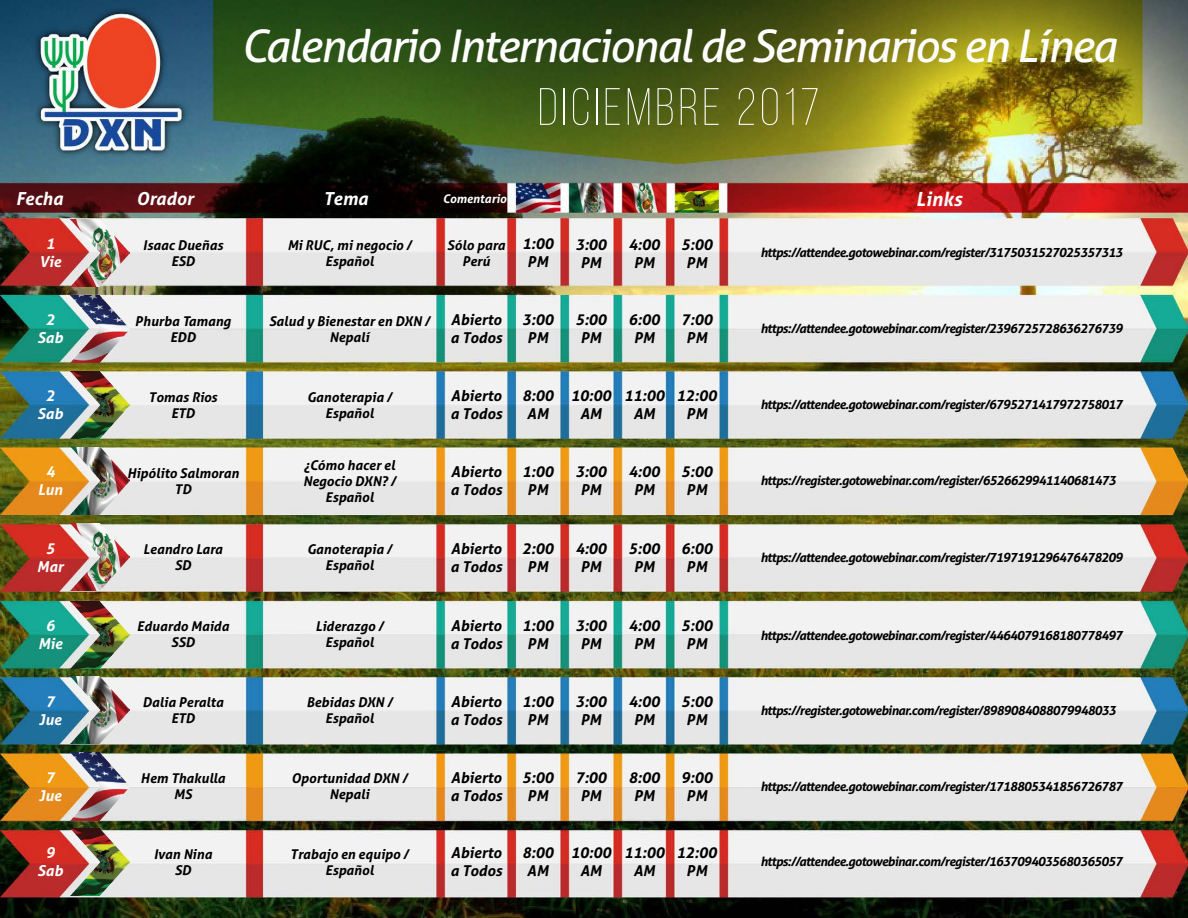
<style>
.page{position:relative;width:1188px;height:918px;background:#fff}
.page>*{position:absolute;margin:0;border:0;box-sizing:border-box;transform-origin:0 0}
.t1{font:300 52.5px "Bebas Neue";letter-spacing:.075em;color:#fff}
.t2{font:italic 45px "Aller";letter-spacing:-.04em;color:#fff}
.t3{font:italic 700 19.5px "Aller";color:#fff}
.t4{font:italic 700 18px "Aller";color:#fff}
.t5{font:italic 700 15px/18px "Aller";color:#000;text-align:center}
.t6{font:italic 700 15px/18px "Aller";color:#fff;text-align:center}
.t7{font:italic 700 13.5px/16.2px "Aller";color:#000;text-align:center}
.t8{font:italic 700 12.75px "Aller";letter-spacing:-.05em;color:#000}
.t9{font:italic 700 12px "Aller";color:#fff}
</style>
<div class="page">
<img style="left:0;top:0;width:1188px;height:918px">
<img style="left:71px;top:371px;width:59px;height:67px">
<img style="left:71px;top:602px;width:59px;height:67px">
<img style="left:71px;top:828px;width:59px;height:67px">
<img style="left:71px;top:447px;width:59px;height:67px">
<img style="left:71px;top:676px;width:59px;height:68px">
<img style="left:71px;top:219px;width:59px;height:67px">
<img style="left:71px;top:524px;width:59px;height:67px">
<img style="left:71px;top:295px;width:59px;height:67px">
<img style="left:71px;top:753px;width:59px;height:67px">
<h2 class="t2" style="left:241px;top:18px;width:877px">Calendario Internacional de Seminarios en Línea</h2>
<h1 class="t1" style="left:538px;top:79px;width:283px">DICIEMBRE 2017</h1>
<h3 class="t4" style="left:16px;top:188px;width:49px">Fecha</h3>
<h3 class="t4" style="left:136px;top:188px;width:59px">Orador</h3>
<h3 class="t4" style="left:323px;top:188px;width:46px">Tema</h3>
<p class="t9" style="left:443px;top:191px;width:65px">Comentario</p>
<h3 class="t3" style="left:916px;top:187px;width:48px">Links</h3>
<p class="t6" style="left:39px;top:235px;width:23px">1<br>Vie</p>
<p class="t7" style="left:143px;top:237px;width:82px">Isaac Dueñas<br>ESD</p>
<p class="t7" style="left:287px;top:237px;width:126px">Mi RUC, mi negocio /<br>Español</p>
<p class="t7" style="left:447px;top:237px;width:59px">Sólo para<br>Perú</p>
<p class="t5" style="left:522px;top:235px;width:33px">1:00<br>PM</p>
<p class="t5" style="left:575px;top:235px;width:33px">3:00<br>PM</p>
<p class="t5" style="left:629px;top:235px;width:33px">4:00<br>PM</p>
<p class="t5" style="left:681px;top:235px;width:33px">5:00<br>PM</p>
<p class="t6" style="left:38px;top:311px;width:27px">2<br>Sab</p>
<p class="t5" style="left:450px;top:311px;width:53px;text-align:left">Abierto a Todos</p>
<p class="t7" style="left:135px;top:313px;width:98px">Phurba Tamang<br>EDD</p>
<p class="t5" style="left:522px;top:311px;width:33px">3:00<br>PM</p>
<p class="t5" style="left:575px;top:311px;width:33px">5:00<br>PM</p>
<p class="t5" style="left:629px;top:311px;width:33px">6:00<br>PM</p>
<p class="t5" style="left:681px;top:311px;width:33px">7:00<br>PM</p>
<p class="t7" style="left:269px;top:313px;width:162px">Salud y Bienestar en DXN /<br>Nepalí</p>
<p class="t6" style="left:38px;top:387px;width:27px">2<br>Sab</p>
<p class="t7" style="left:149px;top:389px;width:70px">Tomas Rios<br>ETD</p>
<p class="t7" style="left:307px;top:389px;width:86px">Ganoterapia /<br>Español</p>
<p class="t5" style="left:450px;top:387px;width:53px;text-align:left">Abierto a Todos</p>
<p class="t5" style="left:522px;top:387px;width:33px">8:00<br>AM</p>
<p class="t5" style="left:571px;top:387px;width:42px">10:00<br>AM</p>
<p class="t5" style="left:624px;top:387px;width:42px">11:00<br>AM</p>
<p class="t5" style="left:677px;top:387px;width:42px">12:00<br>PM</p>
<p class="t6" style="left:38px;top:463px;width:26px">4<br>Lun</p>
<p class="t7" style="left:127px;top:465px;width:113px">Hipólito Salmoran<br>TD</p>
<p class="t7" style="left:303px;top:456px;width:94px">¿Cómo hacer el<br>Negocio DXN? /<br>Español</p>
<p class="t5" style="left:450px;top:463px;width:53px;text-align:left">Abierto a Todos</p>
<p class="t5" style="left:522px;top:463px;width:33px">1:00<br>PM</p>
<p class="t5" style="left:575px;top:463px;width:33px">3:00<br>PM</p>
<p class="t5" style="left:629px;top:463px;width:33px">4:00<br>PM</p>
<p class="t5" style="left:681px;top:463px;width:33px">5:00<br>PM</p>
<p class="t6" style="left:37px;top:539px;width:28px">5<br>Mar</p>
<p class="t7" style="left:143px;top:541px;width:81px">Leandro Lara<br>SD</p>
<p class="t7" style="left:307px;top:541px;width:86px">Ganoterapia /<br>Español</p>
<p class="t5" style="left:450px;top:539px;width:53px;text-align:left">Abierto a Todos</p>
<p class="t5" style="left:522px;top:539px;width:33px">2:00<br>PM</p>
<p class="t5" style="left:575px;top:539px;width:33px">4:00<br>PM</p>
<p class="t5" style="left:629px;top:539px;width:33px">5:00<br>PM</p>
<p class="t5" style="left:681px;top:539px;width:33px">6:00<br>PM</p>
<p class="t6" style="left:38px;top:616px;width:26px">6<br>Mie</p>
<p class="t7" style="left:137px;top:618px;width:94px">Eduardo Maida<br>SSD</p>
<p class="t7" style="left:315px;top:618px;width:70px">Liderazgo /<br>Español</p>
<p class="t5" style="left:450px;top:616px;width:53px;text-align:left">Abierto a Todos</p>
<p class="t5" style="left:522px;top:616px;width:33px">1:00<br>PM</p>
<p class="t5" style="left:575px;top:616px;width:33px">3:00<br>PM</p>
<p class="t5" style="left:629px;top:616px;width:33px">4:00<br>PM</p>
<p class="t5" style="left:681px;top:616px;width:33px">5:00<br>PM</p>
<p class="t6" style="left:39px;top:692px;width:24px">7<br>Jue</p>
<p class="t5" style="left:450px;top:692px;width:53px;text-align:left">Abierto a Todos</p>
<p class="t7" style="left:143px;top:694px;width:82px">Dalia Peralta<br>ETD</p>
<p class="t5" style="left:522px;top:692px;width:33px">1:00<br>PM</p>
<p class="t5" style="left:575px;top:692px;width:33px">3:00<br>PM</p>
<p class="t5" style="left:629px;top:692px;width:33px">4:00<br>PM</p>
<p class="t5" style="left:681px;top:692px;width:33px">5:00<br>PM</p>
<p class="t7" style="left:307px;top:694px;width:87px">Bebidas DXN /<br>Español</p>
<p class="t6" style="left:39px;top:768px;width:24px">7<br>Jue</p>
<p class="t5" style="left:450px;top:768px;width:53px;text-align:left">Abierto a Todos</p>
<p class="t7" style="left:141px;top:770px;width:86px">Hem Thakulla<br>MS</p>
<p class="t5" style="left:522px;top:768px;width:33px">5:00<br>PM</p>
<p class="t5" style="left:575px;top:768px;width:33px">7:00<br>PM</p>
<p class="t5" style="left:629px;top:768px;width:33px">8:00<br>PM</p>
<p class="t5" style="left:681px;top:768px;width:33px">9:00<br>PM</p>
<p class="t7" style="left:291px;top:770px;width:118px">Oportunidad DXN /<br>Nepali</p>
<p class="t6" style="left:38px;top:844px;width:27px">9<br>Sab</p>
<p class="t5" style="left:450px;top:844px;width:53px;text-align:left">Abierto a Todos</p>
<p class="t7" style="left:154px;top:846px;width:60px">Ivan Nina<br>SD</p>
<p class="t5" style="left:522px;top:844px;width:33px">8:00<br>AM</p>
<p class="t5" style="left:571px;top:844px;width:42px">10:00<br>AM</p>
<p class="t5" style="left:624px;top:844px;width:42px">11:00<br>AM</p>
<p class="t5" style="left:677px;top:844px;width:42px">12:00<br>PM</p>
<p class="t7" style="left:290px;top:846px;width:120px">Trabajo en equipo /<br>Español</p>
<p class="t8" style="left:760px;top:245px;width:364px">https://attendee.gotowebinar.com/register/3175031527025357313</p>
<p class="t8" style="left:760px;top:321px;width:364px">https://attendee.gotowebinar.com/register/2396725728636276739</p>
<p class="t8" style="left:760px;top:397px;width:364px">https://attendee.gotowebinar.com/register/6795271417972758017</p>
<p class="t8" style="left:760px;top:473px;width:357px">https://register.gotowebinar.com/register/6526629941140681473</p>
<p class="t8" style="left:760px;top:549px;width:364px">https://attendee.gotowebinar.com/register/7197191296476478209</p>
<p class="t8" style="left:760px;top:627px;width:364px">https://attendee.gotowebinar.com/register/4464079168180778497</p>
<p class="t8" style="left:760px;top:702px;width:357px">https://register.gotowebinar.com/register/8989084088079948033</p>
<p class="t8" style="left:760px;top:779px;width:364px">https://attendee.gotowebinar.com/register/1718805341856726787</p>
<p class="t8" style="left:760px;top:854px;width:364px">https://attendee.gotowebinar.com/register/1637094035680365057</p>
</div>
